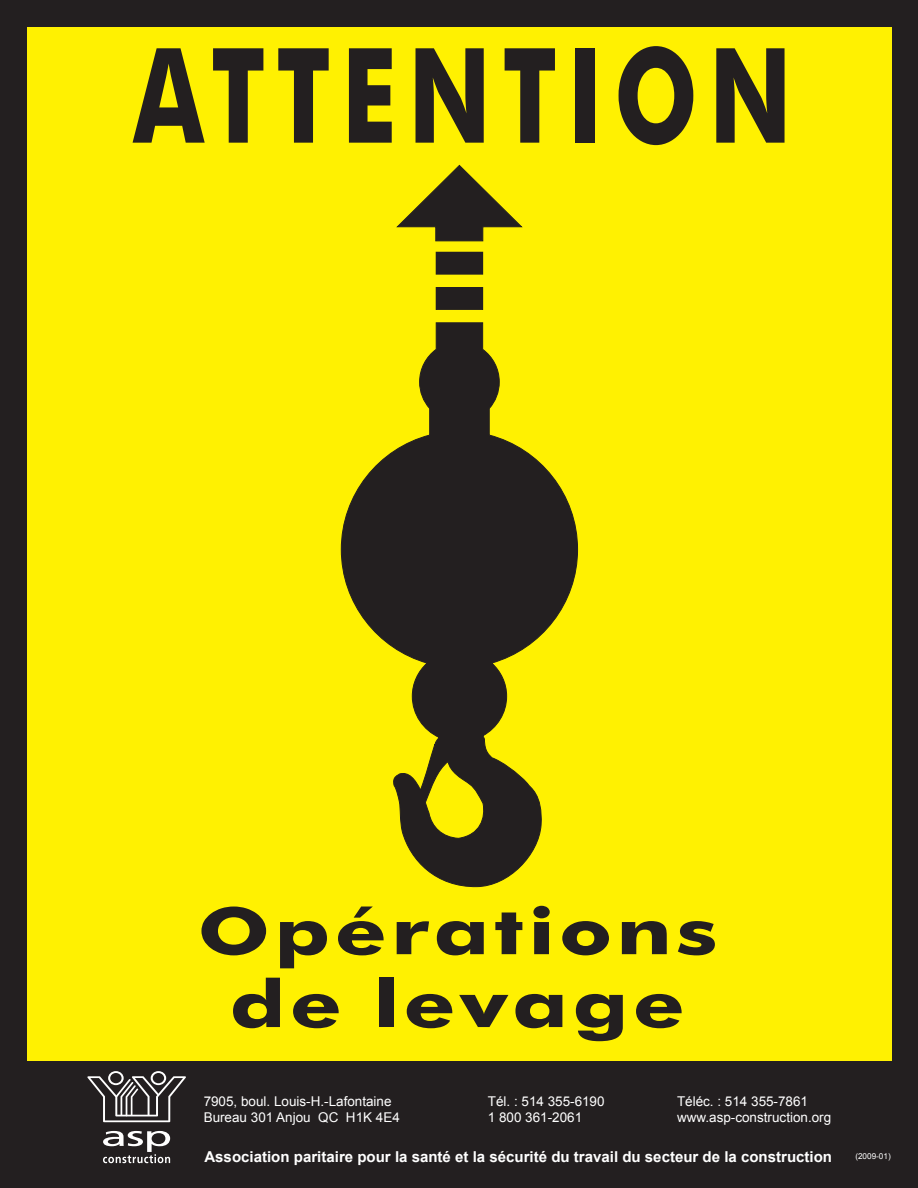
<style>
.page{position:relative;width:918px;height:1188px;background:#231f20}
.page>*{position:absolute;margin:0;border:0;box-sizing:border-box;transform-origin:0 0}
.t1{font:700 15px "Arial";color:#fff}
.t2{font:13.5px/16.6px "Arial";color:#fff}
.t3{font:8.1px "Arial";color:#fff}
</style>
<div class="page">
<div style="left:27px;top:27px;width:864px;height:1033px;background:#fff101"></div>
<svg style="left:397px;top:165px;width:125px;height:76px"></svg>
<svg style="left:341px;top:322px;width:237px;height:566px"></svg>
<div style="left:436px;top:252px;width:47px;height:22px;background:#231f20"></div>
<div style="left:436px;top:288px;width:47px;height:21px;background:#231f20"></div>
<div style="left:436px;top:287px;width:47px;height:23px;border:1px solid #231f20"></div>
<svg style="left:201px;top:907px;width:65px;height:48px"></svg>
<svg style="left:280px;top:921px;width:47px;height:47px"></svg>
<svg style="left:338px;top:907px;width:46px;height:48px"></svg>
<svg style="left:397px;top:921px;width:32px;height:33px"></svg>
<svg style="left:437px;top:921px;width:47px;height:34px"></svg>
<svg style="left:495px;top:913px;width:27px;height:41px"></svg>
<svg style="left:533px;top:906px;width:17px;height:48px"></svg>
<svg style="left:562px;top:921px;width:47px;height:34px"></svg>
<svg style="left:622px;top:921px;width:45px;height:33px"></svg>
<svg style="left:678px;top:921px;width:37px;height:34px"></svg>
<svg style="left:133px;top:48px;width:72px;height:95px"></svg>
<svg style="left:213px;top:48px;width:50px;height:95px"></svg>
<svg style="left:278px;top:48px;width:51px;height:95px"></svg>
<svg style="left:349px;top:48px;width:43px;height:95px"></svg>
<svg style="left:416px;top:48px;width:68px;height:95px"></svg>
<svg style="left:505px;top:48px;width:50px;height:95px"></svg>
<div style="left:576px;top:48px;width:19px;height:95px;background:#231f20"></div>
<svg style="left:619px;top:46px;width:74px;height:99px"></svg>
<svg style="left:716px;top:48px;width:69px;height:95px"></svg>
<svg style="left:233px;top:978px;width:47px;height:50px"></svg>
<svg style="left:293px;top:994px;width:46px;height:34px"></svg>
<div style="left:379px;top:978px;width:14px;height:49px;background:#231f20"></div>
<svg style="left:407px;top:994px;width:45px;height:34px"></svg>
<svg style="left:459px;top:995px;width:49px;height:32px"></svg>
<svg style="left:515px;top:994px;width:47px;height:34px"></svg>
<svg style="left:576px;top:994px;width:47px;height:47px"></svg>
<svg style="left:636px;top:994px;width:46px;height:34px"></svg>
<svg style="left:87px;top:1071px;width:99px;height:51px"></svg>
<svg style="left:103px;top:1131px;width:67px;height:32px"></svg>
<p class="t2" style="left:204px;top:1093px;width:198px">7905, boul. Louis-H.-Lafontaine<br>Bureau 301 Anjou QC H1K 4E4</p>
<p class="t2" style="left:677px;top:1093px;width:156px">Téléc. : 514 355-7861 www.asp-construction.org</p>
<p class="t2" style="left:488px;top:1093px;width:118px">Tél. : 514 355-6190<br>1 800 361-2061</p>
<p class="t1" style="left:204px;top:1147px;width:629px">Association paritaire pour la santé et la sécurité du travail du secteur de la construction</p>
<p class="t3" style="left:855px;top:1151px;width:37px">(2009-01)</p>
</div>
